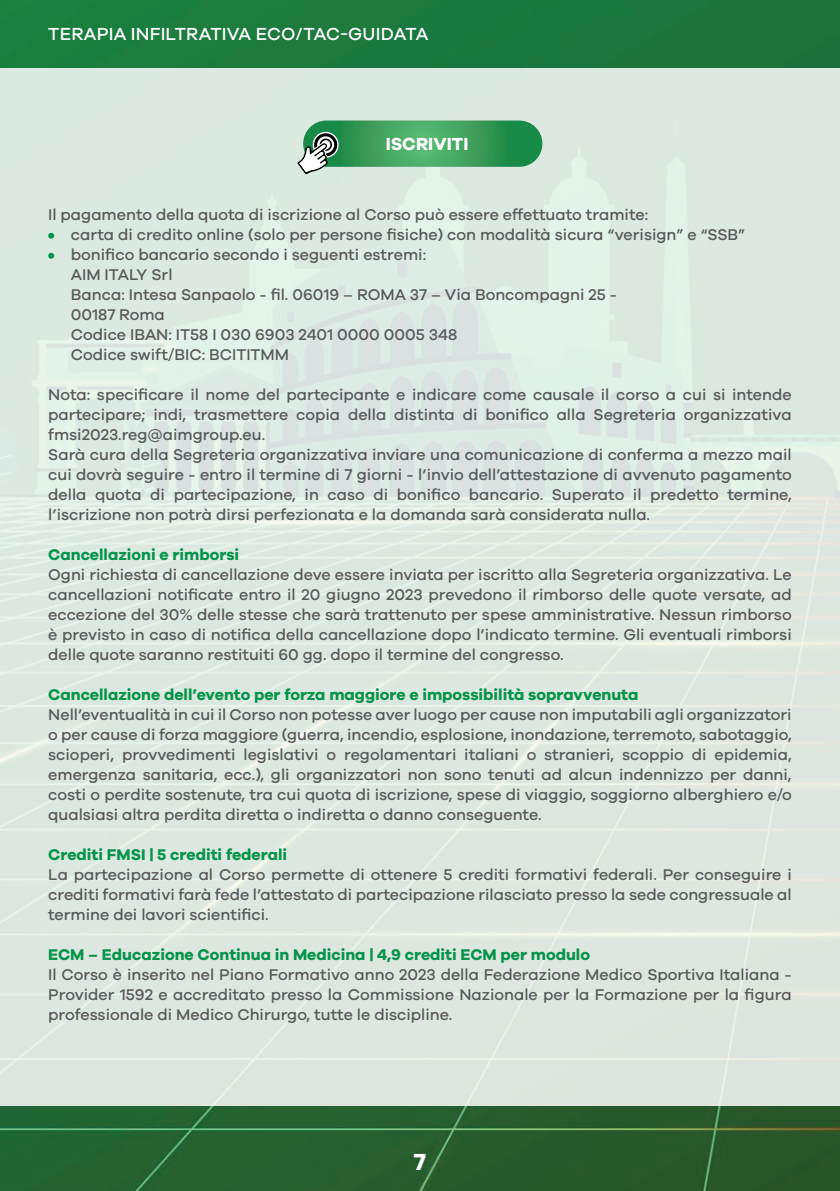
<style>
.page{position:relative;width:840px;height:1191px;background:#fff}
.page>*{position:absolute;margin:0;border:0;box-sizing:border-box;transform-origin:0 0}
.t1{font:700 24px "Galano Grotesque";color:#fff}
.t2{font:500 18px "Galano Grotesque";letter-spacing:.01em;color:#fff}
.t3{font:700 18px "Galano Grotesque";color:#fff}
.t4{font:500 16px/20px "Galano Grotesque";color:#57585a;text-align:justify}
.t5{font:700 16px "Galano Grotesque";color:#06934a}
.s1{font-weight:900;color:#06934a}
</style>
<div class="page">
<img style="left:0;top:0;width:839px;height:1191px">
<div style="left:0;top:68px;width:839px;height:1038px;background:#dce8e0"></div>
<svg style="left:303px;top:120px;width:239px;height:47px;background:#3b9e5c"></svg>
<svg style="left:312px;top:132px;width:26px;height:26px"></svg>
<svg style="left:297px;top:133px;width:40px;height:41px"></svg>
<p class="t2" style="left:48px;top:23px;width:381px">TERAPIA INFILTRATIVA ECO/TAC-GUIDATA</p>
<p class="t3" style="left:385px;top:133px;width:84px">ISCRIVITI</p>
<p class="t4" style="left:48px;top:204px;width:601px">Il pagamento della quota di iscrizione al Corso può essere effettuato tramite:</p>
<p class="t4" style="left:48px;top:224px;width:698px"><span class="s1">•</span> carta di credito online (solo per persone fisiche) con modalità sicura “verisign” e “SSB”</p>
<p class="t4" style="left:71px;top:244px;width:547px;text-align:left;text-indent:-23px"><span class="s1">•</span> bonifico bancario secondo i seguenti estremi:<br>AIM ITALY Srl<br>Banca: Intesa Sanpaolo - fil. 06019 – ROMA 37 – Via Boncompagni 25 - 00187 Roma<br>Codice IBAN: IT58 I 030 6903 2401 0000 0005 348<br>Codice swift/BIC: BCITITMM</p>
<p class="t4" style="left:48px;top:384px;width:744px;text-align:left">Nota: specificare il nome del partecipante e indicare come causale il corso a cui si intende partecipare; indi, trasmettere copia della distinta di bonifico alla Segreteria organizzativa fmsi2023.reg@aimgroup.eu.<br>Sarà cura della Segreteria organizzativa inviare una comunicazione di conferma a mezzo mail cui dovrà seguire - entro il termine di 7 giorni - l’invio dell’attestazione di avvenuto pagamento della quota di partecipazione, in caso di bonifico bancario. Superato il predetto termine, l’iscrizione non potrà dirsi perfezionata e la domanda sarà considerata nulla.</p>
<p class="t5" style="left:48px;top:545px;width:192px">Cancellazioni e rimborsi</p>
<p class="t4" style="left:48px;top:564px;width:744px">Ogni richiesta di cancellazione deve essere inviata per iscritto alla Segreteria organizzativa. Le cancellazioni notificate entro il 20 giugno 2023 prevedono il rimborso delle quote versate, ad eccezione del 30% delle stesse che sarà trattenuto per spese amministrative. Nessun rimborso è previsto in caso di notifica della cancellazione dopo l’indicato termine. Gli eventuali rimborsi delle quote saranno restituiti 60 gg. dopo il termine del congresso.</p>
<p class="t5" style="left:48px;top:685px;width:591px">Cancellazione dell’evento per forza maggiore e impossibilità sopravvenuta</p>
<p class="t4" style="left:48px;top:704px;width:744px">Nell’eventualità in cui il Corso non potesse aver luogo per cause non imputabili agli organizzatori o per cause di forza maggiore (guerra, incendio, esplosione, inondazione, terremoto, sabotaggio, scioperi, provvedimenti legislativi o regolamentari italiani o stranieri, scoppio di epidemia, emergenza sanitaria, ecc.), gli organizzatori non sono tenuti ad alcun indennizzo per danni, costi o perdite sostenute, tra cui quota di iscrizione, spese di viaggio, soggiorno alberghiero e/o qualsiasi altra perdita diretta o indiretta o danno conseguente.</p>
<p class="t5" style="left:48px;top:845px;width:240px">Crediti FMSI | 5 crediti federali</p>
<p class="t4" style="left:48px;top:864px;width:744px">La partecipazione al Corso permette di ottenere 5 crediti formativi federali. Per conseguire i crediti formativi farà fede l’attestato di partecipazione rilasciato presso la sede congressuale al termine dei lavori scientifici.</p>
<p class="t5" style="left:48px;top:945px;width:543px">ECM – Educazione Continua in Medicina | 4,9 crediti ECM per modulo</p>
<p class="t4" style="left:48px;top:964px;width:744px">Il Corso è inserito nel Piano Formativo anno 2023 della Federazione Medico Sportiva Italiana - Provider 1592 e accreditato presso la Commissione Nazionale per la Formazione per la figura professionale di Medico Chirurgo, tutte le discipline.</p>
<h1 class="t1" style="left:413px;top:1146px;width:14px">7</h1>
</div>
